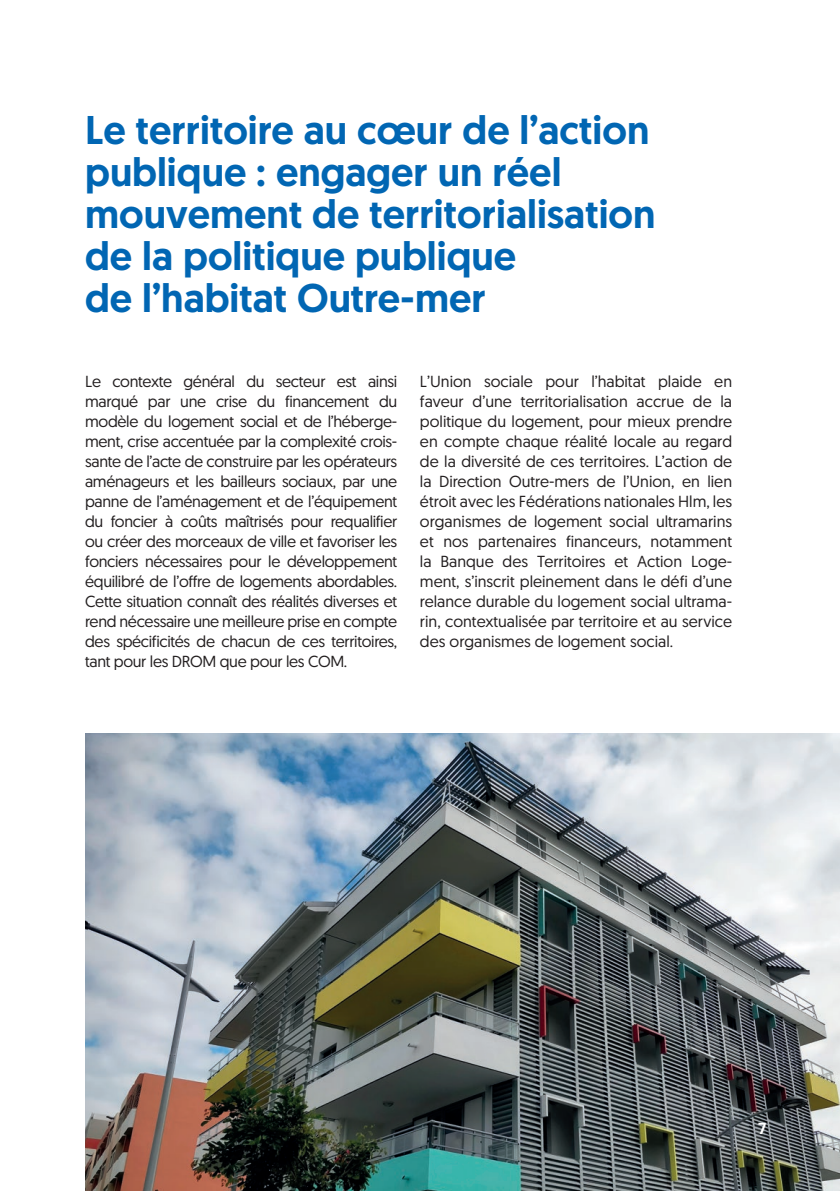
<style>
.page{position:relative;width:840px;height:1191px;background:#fff}
.page>*{position:absolute;margin:0;border:0;box-sizing:border-box;transform-origin:0 0}
.Titre-V2{font:500 40px/42px "Geomanist";color:#0166b3}
.Texte_courant{font:16px/20px "Geomanist";letter-spacing:-.02em;color:#231f20;text-align:justify}
.t1{font:500 16px "Geomanist";color:#fff}
</style>
<div class="page">
<img style="left:85px;top:733px;width:754px;height:458px">
<p class="Titre-V2" style="left:85px;top:109px;width:571px">Le territoire au cœur de l’action publique : engager un réel mouvement de territorialisation de la politique publique<br>de l’habitat Outre-mer</p>
<p class="Texte_courant" style="left:85px;top:371px;width:313px">Le contexte général du secteur est ainsi marqué par une crise du financement du modèle du logement social et de l’héberge&shy;ment, crise accentuée par la complexité crois&shy;sante de l’acte de construire par les opérateurs aménageurs et les bailleurs sociaux, par une panne de l’aménagement et de l’équipement du foncier à coûts maîtrisés pour requalifier ou créer des morceaux de ville et favoriser les fonciers nécessaires pour le développement équilibré de l’offre de logements abordables.<br>Cette situation connaît des réalités diverses et rend nécessaire une meilleure prise en compte des spécificités de chacun de ces territoires, tant pour les DROM que pour les COM.</p>
<p class="Texte_courant" style="left:420px;top:371px;width:313px">L’Union sociale pour l’habitat plaide en faveur d’une territorialisation accrue de la politique du logement, pour mieux prendre en compte chaque réalité locale au regard de la diversité de ces territoires. L’action de la Direction Outre-mers de l’Union, en lien étroit avec les Fédérations nationales Hlm, les organismes de logement social ultramarins et nos partenaires financeurs, notamment la Banque des Territoires et Action Loge&shy;ment, s’inscrit pleinement dans le défi d’une relance durable du logement social ultrama&shy;rin, contextualisée par territoire et au service des organismes de logement social.</p>
<p class="t1" style="left:757px;top:1118px;width:10px">7</p>
</div>
